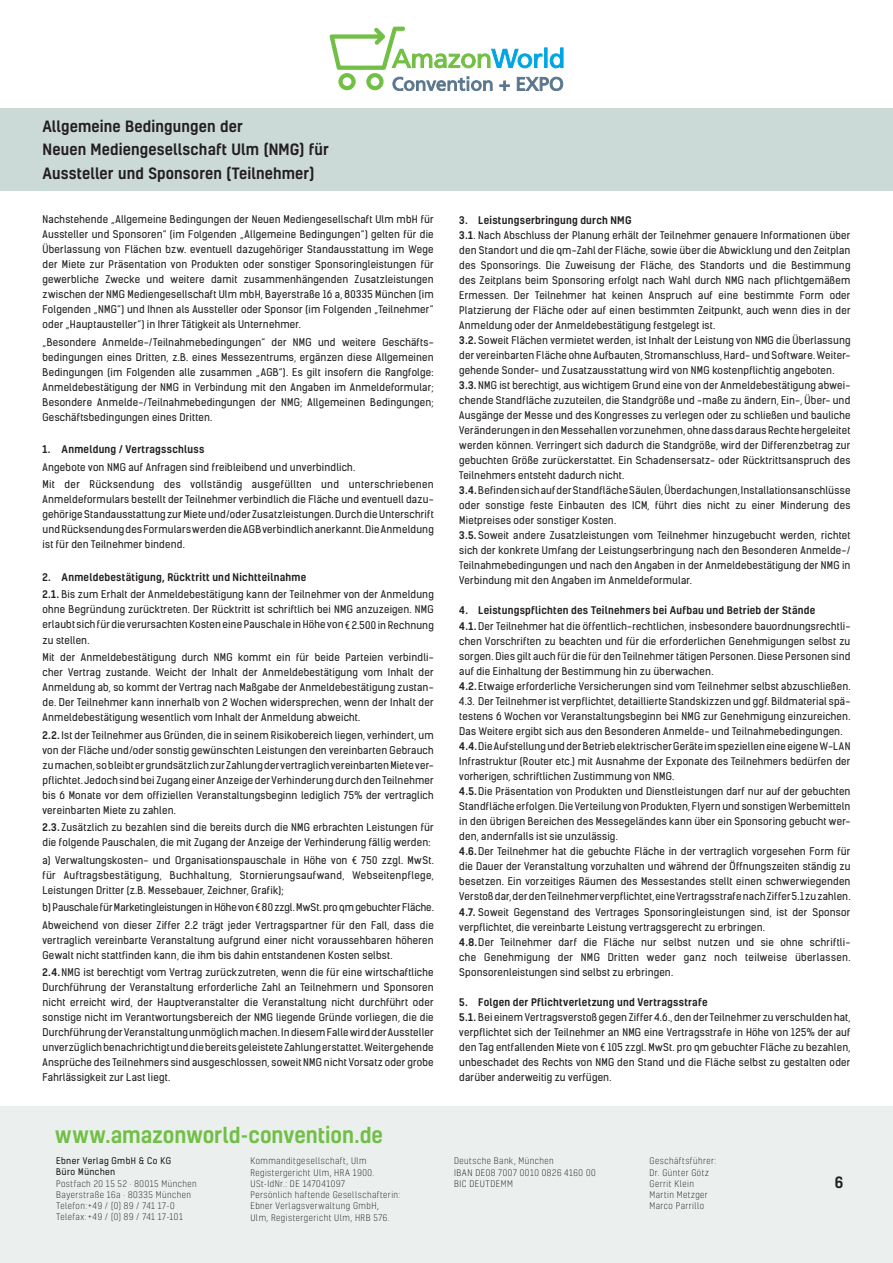
<style>
.page{position:relative;width:893px;height:1263px;background:#fff}
.page>*{position:absolute;margin:0;border:0;box-sizing:border-box;transform-origin:0 0}
.t1{font:500 21px "Kelson";color:#71bf44}
.t2{font:500 15px/23.7px "Kelson";letter-spacing:.01em;color:#231f20}
.t3{font:10.2px/15px "Kelson Sans";letter-spacing:.02em;color:#231f20;text-align:justify}
.t4{font:500 10.2px "Kelson";letter-spacing:.025em;color:#231f20}
.t5{font:300 8.7px/11.2px "Kelson";letter-spacing:.055em;color:#231f20}
.t6{font:8.7px/11.2px "Kelson Sans";letter-spacing:.05em;color:#231f20}
.s1{font-family:"Kelson";font-weight:500}
</style>
<div class="page">
<div style="left:0;top:1106px;width:893px;height:157px;background:#ebf0ef"></div>
<div style="left:0;top:108px;width:893px;height:83px;background:#ccdad7"></div>
<svg style="left:330px;top:27px;width:233px;height:64px"></svg>
<h2 class="t2" style="left:43px;top:114px;width:288px">Allgemeine Bedingungen der<br>Neuen Mediengesellschaft Ulm (NMG) für<br>Aussteller und Sponsoren (Teilnehmer)</h2>
<p class="t3" style="left:43px;top:212px;width:393px">Nachstehende „Allgemeine Bedingungen der Neuen Mediengesellschaft Ulm mbH für Aussteller und Sponsoren“ (im Folgenden „Allgemeine Bedingungen“) gelten für die Überlassung von Flächen bzw. eventuell dazugehöriger Standausstattung im Wege der Miete zur Präsentation von Produkten oder sonstiger Sponsoringleistungen für gewerbliche Zwecke und weitere damit zusammenhängenden Zusatzleistungen zwischen der NMG Mediengesellschaft Ulm mbH, Bayerstraße 16 a, 80335 München (im Folgenden „NMG“) und Ihnen als Aussteller oder Sponsor (im Folgenden „Teilnehmer“ oder „Hauptausteller“) in Ihrer Tätigkeit als Unternehmer.</p>
<p class="t3" style="left:43px;top:335px;width:393px">„Besondere Anmelde-/Teilnahmebedingungen“ der NMG und weitere Geschäfts&shy;bedingungen eines Dritten, z.B. eines Messezentrums, ergänzen diese Allgemeinen Bedingungen (im Folgenden alle zusammen „AGB“). Es gilt insofern die Rangfolge:<br>Anmeldebestätigung der NMG in Verbindung mit den Angaben im Anmeldeformular; Besondere Anmelde-/Teilnahmebedingungen der NMG; Allgemeinen Bedingungen; Geschäftsbedingungen eines Dritten.</p>
<p class="t4" style="left:43px;top:442px;width:164px">1. Anmeldung / Vertragsschluss</p>
<p class="t3" style="left:43px;top:458px;width:393px;line-height:17.5px">Angebote von NMG auf Anfragen sind freibleibend und unverbindlich.<br>Mit der Rücksendung des vollständig ausgefüllten und unterschriebenen</p>
<p class="t3" style="left:43px;top:492px;width:393px">Anmeldeformulars bestellt der Teilnehmer verbindlich die Fläche und eventuell dazu&shy;gehörige Standausstattung zur Miete und/oder Zusatzleistungen. Durch die Unterschrift und Rücksendung des Formulars werden die AGB verbindlich anerkannt. Die Anmeldung ist für den Teilnehmer bindend.</p>
<p class="t4" style="left:43px;top:570px;width:265px">2. Anmeldebestätigung, Rücktritt und Nichtteilnahme</p>
<p class="t3" style="left:43px;top:587px;width:393px"><span class="s1">2.1.</span> Bis zum Erhalt der Anmeldebestätigung kann der Teilnehmer von der Anmeldung ohne Begründung zurücktreten. Der Rücktritt ist schriftlich bei NMG anzuzeigen. NMG erlaubt sich für die verursachten Kosten eine Pauschale in Höhe von € 2.500 in Rechnung zu stellen.</p>
<p class="t3" style="left:43px;top:650px;width:393px">Mit der Anmeldebestätigung durch NMG kommt ein für beide Parteien verbindli&shy;cher Vertrag zustande. Weicht der Inhalt der Anmeldebestätigung vom Inhalt der Anmeldung ab, so kommt der Vertrag nach Maßgabe der Anmeldebestätigung zustan&shy;de. Der Teilnehmer kann innerhalb von 2 Wochen widersprechen, wenn der Inhalt der Anmeldebestätigung wesentlich vom Inhalt der Anmeldung abweicht.</p>
<p class="t3" style="left:43px;top:727px;width:393px"><span class="s1">2.2.</span> Ist der Teilnehmer aus Gründen, die in seinem Risikobereich liegen, verhindert, um von der Fläche und/oder sonstig gewünschten Leistungen den vereinbarten Gebrauch zu machen, so bleibt er grundsätzlich zur Zahlung der vertraglich vereinbarten Miete ver&shy;pflichtet. Jedoch sind bei Zugang einer Anzeige der Verhinderung durch den Teilnehmer bis 6 Monate vor dem offiziellen Veranstaltungsbeginn lediglich 75% der vertraglich vereinbarten Miete zu zahlen.</p>
<p class="t3" style="left:43px;top:820px;width:393px"><span class="s1">2.3.</span> Zusätzlich zu bezahlen sind die bereits durch die NMG erbrachten Leistungen für die folgende Pauschalen, die mit Zugang der Anzeige der Verhinderung fällig werden:</p>
<p class="t3" style="left:43px;top:852px;width:393px">a) Verwaltungskosten- und Organisationspauschale in Höhe von € 750 zzgl. MwSt. für Auftragsbestätigung, Buchhaltung, Stornierungsaufwand, Webseitenpflege, Leistungen Dritter (z.B. Messebauer, Zeichner, Grafik);</p>
<p class="t3" style="left:43px;top:899px;width:393px;line-height:17.5px">b) Pauschale für Marketingleistungen in Höhe von € 80 zzgl. MwSt. pro qm gebuchter Fläche.<br>Abweichend von dieser Ziffer 2.2 trägt jeder Vertragspartner für den Fall, dass die</p>
<p class="t3" style="left:43px;top:932px;width:393px">vertraglich vereinbarte Veranstaltung aufgrund einer nicht voraussehbaren höheren<br>Gewalt nicht stattfinden kann, die ihm bis dahin entstandenen Kosten selbst.</p>
<p class="t3" style="left:43px;top:965px;width:393px"><span class="s1">2.4.</span> NMG ist berechtigt vom Vertrag zurückzutreten, wenn die für eine wirtschaftliche Durchführung der Veranstaltung erforderliche Zahl an Teilnehmern und Sponsoren nicht erreicht wird, der Hauptveranstalter die Veranstaltung nicht durchführt oder sonstige nicht im Verantwortungsbereich der NMG liegende Gründe vorliegen, die die Durchführung der Veranstaltung unmöglich machen. In diesem Falle wird der Aussteller unverzüglich benachrichtigt und die bereits geleistete Zahlung erstattet. Weitergehende Ansprüche des Teilnehmers sind ausgeschlossen, soweit NMG nicht Vorsatz oder grobe Fahrlässigkeit zur Last liegt.</p>
<p class="t4" style="left:459px;top:213px;width:174px">3. Leistungserbringung durch NMG</p>
<p class="t3" style="left:459px;top:227px;width:393px;text-align:left"><span class="s1">3.1</span>. Nach Abschluss der Planung erhält der Teilnehmer genauere Informationen über den Standort und die qm-Zahl der Fläche, sowie über die Abwicklung und den Zeitplan des Sponsorings. Die Zuweisung der Fläche, des Standorts und die Bestimmung des Zeitplans beim Sponsoring erfolgt nach Wahl durch NMG nach pflichtgemäßem Ermessen. Der Teilnehmer hat keinen Anspruch auf eine bestimmte Form oder Platzierung der Fläche oder auf einen bestimmten Zeitpunkt, auch wenn dies in der Anmeldung oder der Anmeldebestätigung festgelegt ist.<br><span class="s1">3.2.</span> Soweit Flächen vermietet werden, ist Inhalt der Leistung von NMG die Überlassung der vereinbarten Fläche ohne Aufbauten, Stromanschluss, Hard- und Software. Weiter&shy;gehende Sonder- und Zusatzausstattung wird von NMG kostenpflichtig angeboten.<br><span class="s1">3.3.</span> NMG ist berechtigt, aus wichtigem Grund eine von der Anmeldebestätigung abwei&shy;chende Standfläche zuzuteilen, die Standgröße und -maße zu ändern, Ein-, Über- und Ausgänge der Messe und des Kongresses zu verlegen oder zu schließen und bauliche Veränderungen in den Messehallen vorzunehmen, ohne dass daraus Rechte hergeleitet werden können. Verringert sich dadurch die Standgröße, wird der Differenzbetrag zur gebuchten Größe zurückerstattet. Ein Schadensersatz- oder Rücktrittsanspruch des Teilnehmers entsteht dadurch nicht.<br><span class="s1">3.4.</span> Befinden sich auf der Standfläche Säulen, Überdachungen, Installationsanschlüsse oder sonstige feste Einbauten des ICM, führt dies nicht zu einer Minderung des Mietpreises oder sonstiger Kosten.<br><span class="s1">3.5.</span> Soweit andere Zusatzleistungen vom Teilnehmer hinzugebucht werden, richtet sich der konkrete Umfang der Leistungserbringung nach den Besonderen Anmelde-/ Teilnahmebedingungen und nach den Angaben in der Anmeldebestätigung der NMG in Verbindung mit den Angaben im Anmeldeformular.</p>
<p class="t4" style="left:459px;top:604px;width:358px">4. Leistungspflichten des Teilnehmers bei Aufbau und Betrieb der Stände</p>
<p class="t3" style="left:459px;top:618px;width:393px;text-align:left"><span class="s1">4.1.</span> Der Teilnehmer hat die öffentlich-rechtlichen, insbesondere bauordnungsrechtli&shy;chen Vorschriften zu beachten und für die erforderlichen Genehmigungen selbst zu sorgen. Dies gilt auch für die für den Teilnehmer tätigen Personen. Diese Personen sind auf die Einhaltung der Bestimmung hin zu überwachen.<br><span class="s1">4.2.</span> Etwaige erforderliche Versicherungen sind vom Teilnehmer selbst abzuschließen.<br>4.3. Der Teilnehmer ist verpflichtet, detaillierte Standskizzen und ggf. Bildmaterial spä&shy;testens 6 Wochen vor Veranstaltungsbeginn bei NMG zur Genehmigung einzureichen.<br>Das Weitere ergibt sich aus den Besonderen Anmelde- und Teilnahmebedingungen.<br><span class="s1">4.4.</span> Die Aufstellung und der Betrieb elektrischer Geräte im speziellen eine eigene W-LAN Infrastruktur (Router etc.) mit Ausnahme der Exponate des Teilnehmers bedürfen der vorherigen, schriftlichen Zustimmung von NMG.<br><span class="s1">4.5.</span> Die Präsentation von Produkten und Dienstleistungen darf nur auf der gebuchten Standfläche erfolgen. Die Verteilung von Produkten, Flyern und sonstigen Werbemitteln in den übrigen Bereichen des Messegeländes kann über ein Sponsoring gebucht wer&shy;den, andernfalls ist sie unzulässig.<br><span class="s1">4.6.</span> Der Teilnehmer hat die gebuchte Fläche in der vertraglich vorgesehen Form für die Dauer der Veranstaltung vorzuhalten und während der Öffnungszeiten ständig zu besetzen. Ein vorzeitiges Räumen des Messestandes stellt einen schwerwiegenden Verstoß dar, der den Teilnehmer verpflichtet, eine Vertragsstrafe nach Ziffer 5.1 zu zahlen.<br><span class="s1">4.7.</span> Soweit Gegenstand des Vertrages Sponsoringleistungen sind, ist der Sponsor verpflichtet, die vereinbarte Leistung vertragsgerecht zu erbringen.<br><span class="s1">4.8.</span> Der Teilnehmer darf die Fläche nur selbst nutzen und sie ohne schriftli&shy;che Genehmigung der NMG Dritten weder ganz noch teilweise überlassen.<br>Sponsorenleistungen sind selbst zu erbringen.</p>
<p class="t4" style="left:459px;top:995px;width:250px">5. Folgen der Pflichtverletzung und Vertragsstrafe</p>
<p class="t3" style="left:459px;top:1010px;width:393px"><span class="s1">5.1.</span> Bei einem Vertragsverstoß gegen Ziffer 4.6., den der Teilnehmer zu verschulden hat, verpflichtet sich der Teilnehmer an NMG eine Vertragsstrafe in Höhe von 125% der auf den Tag entfallenden Miete von € 105 zzgl. MwSt. pro qm gebuchter Fläche zu bezahlen, unbeschadet des Rechts von NMG den Stand und die Fläche selbst zu gestalten oder darüber anderweitig zu verfügen.</p>
<h1 class="t1" style="left:55px;top:1121px;width:329px">www.amazonworld-convention.de</h1>
<p class="t6" style="left:56px;top:1155px;width:116px">Ebner Verlag GmbH &amp; Co KG<br>Büro München</p>
<p class="t5" style="left:56px;top:1177px;width:142px">Postfach 20 15 52 · 80015 München<br>Bayerstraße 16a · 80335 München<br>Telefon: +49 / (0) 89 / 741 17-0<br>Telefax: +49 / (0) 89 / 741 17-101</p>
<p class="t5" style="left:454px;top:1155px;width:143px">Deutsche Bank, München<br>IBAN DE08 7007 0010 0826 4160 00<br>BIC DEUTDEMM</p>
<p class="t5" style="left:250px;top:1155px;width:151px">Kommanditgesellschaft, Ulm<br>Registergericht Ulm, HRA 1900.<br>USt-IdNr.: DE 147041097<br>Persönlich haftende Gesellschafterin:<br>Ebner Verlagsverwaltung GmbH,<br>Ulm, Registergericht Ulm, HRB 576.</p>
<p class="t5" style="left:649px;top:1155px;width:68px">Geschäftsführer:<br>Dr. Günter Götz<br>Gerrit Klein<br>Martin Metzger<br>Marco Parrillo</p>
<h2 class="t2" style="left:835px;top:1170px;width:10px">6</h2>
</div>
